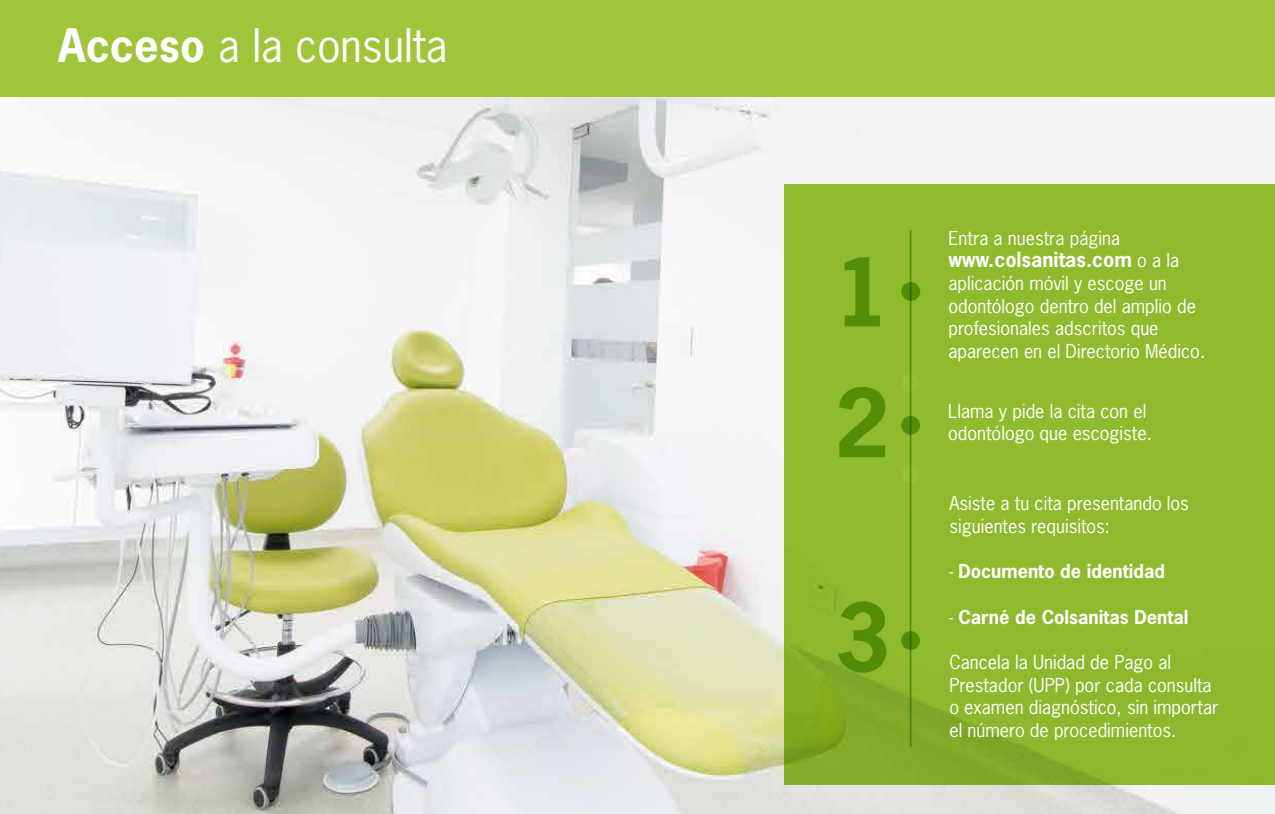
<style>
.page{position:relative;width:1275px;height:814px;background:#fff}
.page>*{position:absolute;margin:0;border:0;box-sizing:border-box;transform-origin:0 0}
.t1{font:43.4px "News Gothic Std";color:#fff}
.t2{font:700 19.6px "News Gothic Std";color:#fff}
.t3{font:18.2px/22.8px "News Gothic Std";color:#fff}
.t4{font:700 18.2px "News Gothic Std";color:#fff}
.s1{font-weight:700}
.s2{font-weight:400;font-size:18.2px}
.s3{font-weight:400}
</style>
<div class="page">
<img style="left:0;top:96px;width:1274px;height:718px">
<div style="left:0;top:0;width:1274px;height:96px;background:#a1c53a"></div>
<div style="left:784px;top:184px;width:490px;height:601px;background:linear-gradient(to bottom,#91bd2f,#8ab42b)"></div>
<svg style="left:844px;top:257px;width:35px;height:69px;background:#6fa219"></svg>
<svg style="left:839px;top:387px;width:46px;height:70px;background:#6ea118"></svg>
<svg style="left:838px;top:601px;width:48px;height:71px;background:#6fa11a"></svg>
<div style="left:901px;top:374px;width:18px;height:18px;background:#95c230;border-radius:50%"></div>
<div style="left:901px;top:464px;width:18px;height:19px;background:#95c230;border-radius:50%"></div>
<hr style="left:909px;top:230px;width:2px;height:516px;background:#95c230">
<svg style="left:901px;top:282px;width:19px;height:19px"></svg>
<svg style="left:901px;top:416px;width:18px;height:19px"></svg>
<svg style="left:901px;top:631px;width:18px;height:19px"></svg>
<h1 class="t1" style="left:58px;top:17px;width:391px"><span class="s1">Acceso</span> a la consulta</h1>
<p class="t3" style="left:948px;top:226px;width:173px">Entra a nuestra página</p>
<p class="t2" style="left:948px;top:247px;width:232px">www.colsanitas.com <span class="s2">o a la</span></p>
<p class="t3" style="left:948px;top:271px;width:258px">aplicación móvil y escoge un odontólogo dentro del amplio de profesionales adscritos que aparecen en el Directorio Médico.</p>
<p class="t3" style="left:948px;top:399px;width:205px">Llama y pide la cita con el odontólogo que escogiste.</p>
<p class="t3" style="left:949px;top:492px;width:241px">Asiste a tu cita presentando los siguientes requisitos:</p>
<p class="t4" style="left:949px;top:559px;width:217px"><span class="s3">-</span> Documento de identidad</p>
<p class="t4" style="left:949px;top:605px;width:240px"><span class="s3">-</span> Carné de Colsanitas Dental</p>
<p class="t3" style="left:949px;top:650px;width:270px">Cancela la Unidad de Pago al<br>Prestador (UPP) por cada consulta o examen diagnóstico, sin importar el número de procedimientos.</p>
</div>
